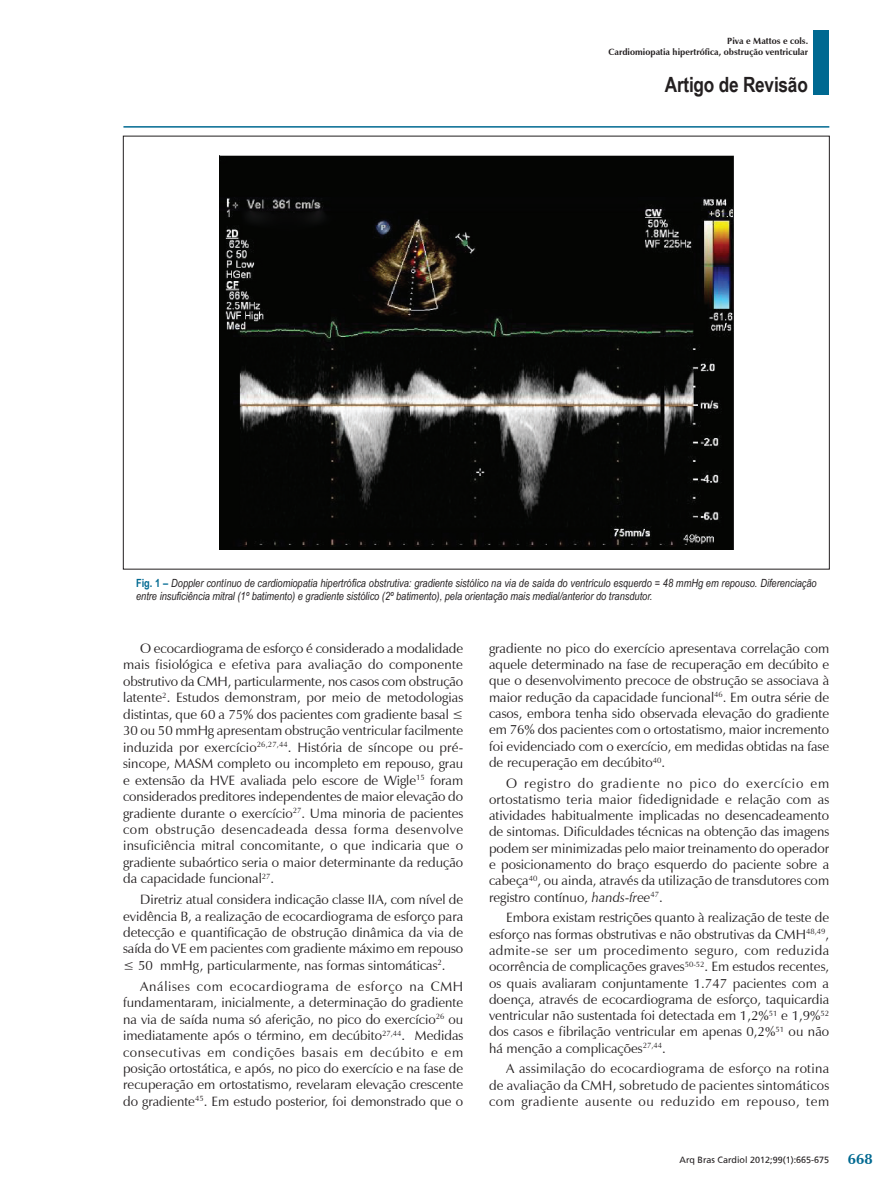
<style>
.page{position:relative;width:893px;height:1191px;background:#fff}
.page>*{position:absolute;margin:0;border:0;box-sizing:border-box;transform-origin:0 0}
.t1{font:700 21px "Arial Narrow";letter-spacing:-.01em;color:#231f20}
.t2{font:700 15px "Zapf Humanist 601 BT";color:#006991}
._01-TEXTO_BASICO{font:13.5px/16.5px "Zapf Humanist 601 BT";color:#231f20;text-align:justify}
._06_-_LEGENDA_FIGURA{font:italic 11.25px/13.5px "Arial Narrow";color:#231f20}
.t3{font:700 9px "Zapf Humanist 601 BT";color:#231f20}
.t4{font:9px "Frutiger";color:#231f20}
.s1{font-weight:700;font-style:normal;color:#006991}
.s2{font-style:italic}
</style>
<div class="page">
<hr style="left:123px;top:126px;width:706px;height:2px;background:#006991">
<div style="left:813px;top:30px;width:16px;height:64px;background:#006991"></div>
<img style="left:219px;top:156px;width:515px;height:393px">
<p class="t3" style="left:727px;top:36px;width:82px">Piva e Mattos e cols.</p>
<p class="t3" style="left:608px;top:47px;width:201px">Cardiomiopatia hipertrófica, obstrução ventricular</p>
<h1 class="t1" style="left:665px;top:69px;width:145px">Artigo de Revisão</h1>
<p class="_06_-_LEGENDA_FIGURA" style="left:136px;top:575px;width:682px"><span class="s1">Fig. 1 –</span> Doppler contínuo de cardiomiopatia hipertrófica obstrutiva: gradiente sistólico na via de saída do ventrículo esquerdo = 48 mmHg em repouso. Diferenciação entre insuficiência mitral (1º batimento) e gradiente sistólico (2º batimento), pela orientação mais medial/anterior do transdutor.</p>
<p class="_01-TEXTO_BASICO" style="left:123px;top:640px;width:342px;text-indent:17px">O ecocardiograma de esforço é considerado a modalidade mais fisiológica e efetiva para avaliação do componente obstrutivo da CMH, particularmente, nos casos com obstrução latente<sup>2</sup>. Estudos demonstram, por meio de metodologias distintas, que 60 a 75% dos pacientes com gradiente basal ≤ 30 ou 50 mmHg apresentam obstrução ventricular facilmente induzida por exercício<sup>26,27,44</sup>. História de síncope ou pré&shy;sincope, MASM completo ou incompleto em repouso, grau e extensão da HVE avaliada pelo escore de Wigle<sup>15</sup> foram considerados preditores independentes de maior elevação do gradiente durante o exercício<sup>27</sup>. Uma minoria de pacientes com obstrução desencadeada dessa forma desenvolve insuficiência mitral concomitante, o que indicaria que o gradiente subaórtico seria o maior determinante da redução da capacidade funcional<sup>27</sup>.</p>
<p class="_01-TEXTO_BASICO" style="left:123px;top:891px;width:342px;text-indent:17px">Diretriz atual considera indicação classe IIA, com nível de evidência B, a realização de ecocardiograma de esforço para detecção e quantificação de obstrução dinâmica da via de saída do VE em pacientes com gradiente máximo em repouso ≤ 50 mmHg, particularmente, nas formas sintomáticas<sup>2</sup>.</p>
<p class="_01-TEXTO_BASICO" style="left:123px;top:977px;width:342px;text-indent:17px">Análises com ecocardiograma de esforço na CMH fundamentaram, inicialmente, a determinação do gradiente na via de saída numa só aferição, no pico do exercício<sup>26</sup> ou imediatamente após o término, em decúbito<sup>27,44</sup>. Medidas consecutivas em condições basais em decúbito e em posição ortostática, e após, no pico do exercício e na fase de recuperação em ortostatismo, revelaram elevação crescente do gradiente<sup>45</sup>. Em estudo posterior, foi demonstrado que o</p>
<p class="_01-TEXTO_BASICO" style="left:489px;top:640px;width:342px">gradiente no pico do exercício apresentava correlação com aquele determinado na fase de recuperação em decúbito e que o desenvolvimento precoce de obstrução se associava à maior redução da capacidade funcional<sup>46</sup>. Em outra série de casos, embora tenha sido observada elevação do gradiente em 76% dos pacientes com o ortostatismo, maior incremento foi evidenciado com o exercício, em medidas obtidas na fase de recuperação em decúbito<sup>40</sup>.</p>
<p class="_01-TEXTO_BASICO" style="left:489px;top:774px;width:342px;text-indent:17px">O registro do gradiente no pico do exercício em ortostatismo teria maior fidedignidade e relação com as atividades habitualmente implicadas no desencadeamento de sintomas. Dificuldades técnicas na obtenção das imagens podem ser minimizadas pelo maior treinamento do operador e posicionamento do braço esquerdo do paciente sobre a cabeça<sup>40</sup>, ou ainda, através da utilização de transdutores com registro contínuo, <span class="s2">hands-free</span><sup>47</sup>.</p>
<p class="_01-TEXTO_BASICO" style="left:489px;top:909px;width:342px;text-indent:17px">Embora existam restrições quanto à realização de teste de esforço nas formas obstrutivas e não obstrutivas da CMH<sup>48,49</sup>, admite-se ser um procedimento seguro, com reduzida ocorrência de complicações graves<sup>50-52</sup>. Em estudos recentes, os quais avaliaram conjuntamente 1.747 pacientes com a doença, através de ecocardiograma de esforço, taquicardia ventricular não sustentada foi detectada em 1,2%<sup>51</sup> e 1,9%<sup>52 </sup>dos casos e fibrilação ventricular em apenas 0,2%<sup>51</sup> ou não há menção a complicações<sup>27,44</sup>.</p>
<p class="_01-TEXTO_BASICO" style="left:489px;top:1060px;width:342px;text-indent:17px">A assimilação do ecocardiograma de esforço na rotina de avaliação da CMH, sobretudo de pacientes sintomáticos com gradiente ausente ou reduzido em repouso, tem</p>
<p class="t4" style="left:680px;top:1154px;width:151px">Arq Bras Cardiol 2012;99(1):665-675</p>
<p class="t2" style="left:848px;top:1149px;width:26px">668</p>
</div>
